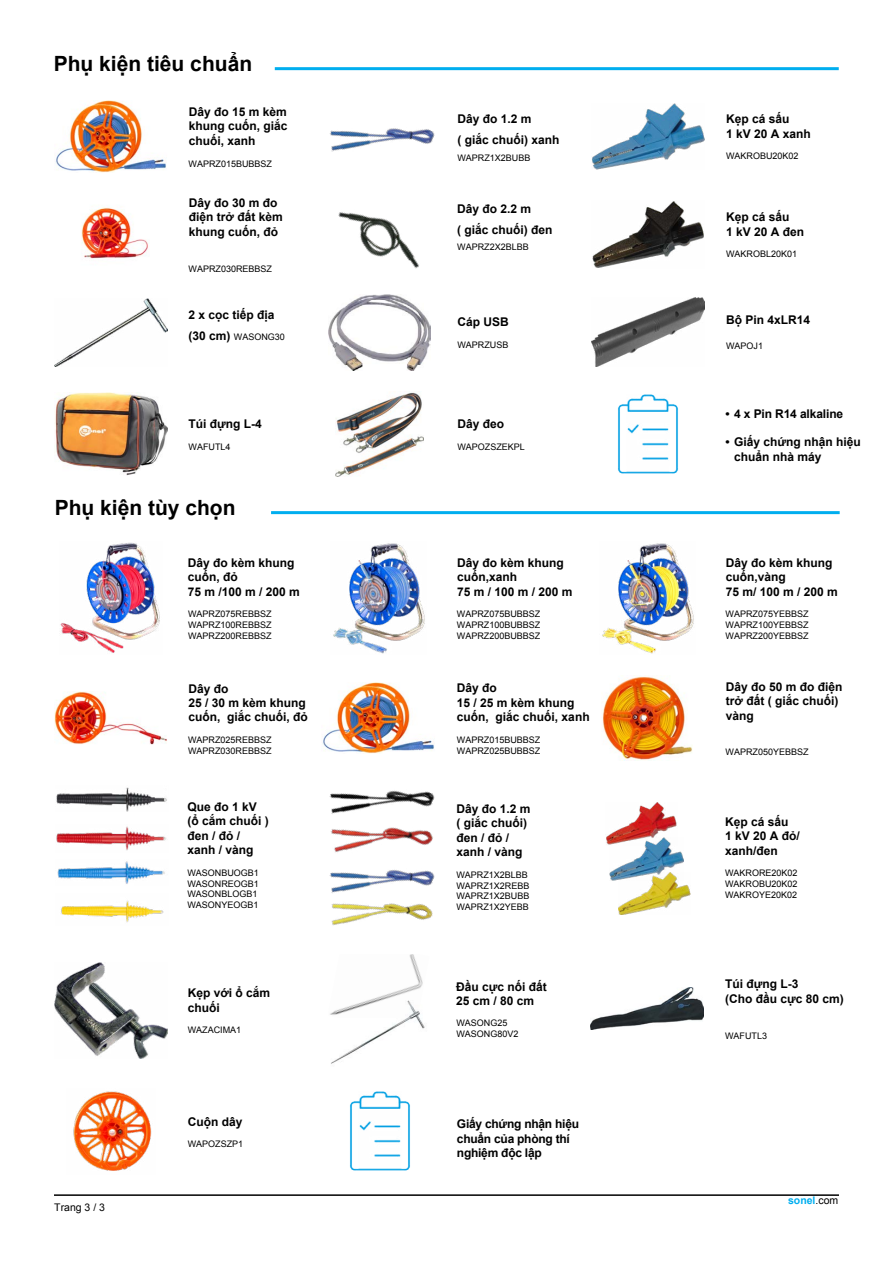
<style>
.page{position:relative;width:893px;height:1263px;background:#fff}
.page>*{position:absolute;margin:0;border:0;box-sizing:border-box;transform-origin:0 0}
.t1{font:700 21px "Arial";color:#000}
.t2{font:700 12px/14.4px "Arial";color:#000}
.t3{font:700 12px/14.4px "Arial";letter-spacing:-.02em;color:#000}
.t4{font:700 10.5px "Arial";color:#00aeef}
.t5{font:10.5px "Arial";color:#000}
.t6{font:9px/10.8px "Arial";color:#000}
.s1{font-weight:700;font-size:12px}
.s2{font-weight:400;color:#000}
</style>
<div class="page">
<hr style="left:54px;top:1194px;width:785px;height:2px;background:#000">
<img style="left:338px;top:212px;width:81px;height:57px">
<img style="left:55px;top:392px;width:113px;height:83px">
<img style="left:329px;top:128px;width:106px;height:24px">
<img style="left:54px;top:692px;width:113px;height:52px">
<img style="left:603px;top:676px;width:90px;height:85px">
<img style="left:592px;top:201px;width:112px;height:67px">
<img style="left:329px;top:294px;width:101px;height:76px">
<img style="left:322px;top:682px;width:112px;height:72px">
<img style="left:55px;top:101px;width:111px;height:71px">
<img style="left:60px;top:542px;width:100px;height:111px">
<img style="left:333px;top:543px;width:92px;height:111px">
<img style="left:602px;top:543px;width:92px;height:111px">
<img style="left:592px;top:104px;width:113px;height:65px">
<img style="left:591px;top:987px;width:113px;height:43px">
<img style="left:73px;top:1091px;width:79px;height:80px">
<img style="left:81px;top:207px;width:69px;height:52px">
<img style="left:335px;top:392px;width:89px;height:85px">
<img style="left:592px;top:298px;width:113px;height:68px">
<img style="left:331px;top:1018px;width:94px;height:46px">
<img style="left:330px;top:954px;width:93px;height:64px">
<img style="left:329px;top:790px;width:106px;height:63px">
<img style="left:329px;top:869px;width:106px;height:24px">
<img style="left:331px;top:903px;width:102px;height:23px">
<img style="left:606px;top:803px;width:71px;height:42px">
<img style="left:610px;top:837px;width:73px;height:43px">
<img style="left:618px;top:872px;width:72px;height:43px">
<img style="left:57px;top:861px;width:108px;height:23px">
<img style="left:61px;top:900px;width:103px;height:22px">
<img style="left:56px;top:787px;width:111px;height:24px">
<img style="left:56px;top:826px;width:111px;height:25px">
<img style="left:618px;top:394px;width:60px;height:80px">
<img style="left:350px;top:1091px;width:60px;height:80px">
<hr style="left:271px;top:511px;width:569px;height:3px;background:#00aeef">
<hr style="left:275px;top:67px;width:564px;height:3px;background:#00aeef">
<img style="left:54px;top:298px;width:113px;height:68px">
<img style="left:54px;top:962px;width:113px;height:97px">
<h1 class="t1" style="left:54px;top:49px;width:200px">Phụ kiện tiêu chuẩn</h1>
<p class="t2" style="left:189px;top:105px;width:100px;text-align:justify">Dây đo 15 m kèm khung cuốn, giắc chuối, xanh</p>
<p class="t6" style="left:189px;top:158px;width:85px">WAPRZ015BUBBSZ</p>
<p class="t2" style="left:189px;top:196px;width:95px">Dây đo 30 m đo điện trở đất kèm khung cuốn, đỏ</p>
<p class="t6" style="left:189px;top:263px;width:85px">WAPRZ030REBBSZ</p>
<p class="t2" style="left:189px;top:308px;width:88px">2 x cọc tiếp địa</p>
<p class="t6" style="left:189px;top:331px;width:98px"><span class="s1">(30 cm)</span> WASONG30</p>
<p class="t2" style="left:189px;top:417px;width:75px">Túi đựng L-4</p>
<p class="t6" style="left:189px;top:441px;width:44px">WAFUTL4</p>
<h1 class="t1" style="left:55px;top:492px;width:182px">Phụ kiện tùy chọn</h1>
<p class="t2" style="left:188px;top:556px;width:114px">Dây đo kèm khung cuốn, đỏ<br>75 m /100 m / 200 m</p>
<p class="t6" style="left:188px;top:608px;width:85px;text-align:justify">WAPRZ075REBBSZ WAPRZ100REBBSZ WAPRZ200REBBSZ</p>
<p class="t2" style="left:189px;top:681px;width:121px">Dây đo<br>25 / 30 m kèm khung cuốn, giắc chuối, đỏ</p>
<p class="t6" style="left:188px;top:734px;width:85px">WAPRZ025REBBSZ<br>WAPRZ030REBBSZ</p>
<p class="t2" style="left:187px;top:800px;width:83px">Que đo 1 kV (ổ cắm chuối ) đen / đỏ / xanh / vàng</p>
<p class="t6" style="left:187px;top:867px;width:73px">WASONBUOGB1<br>WASONREOGB1<br>WASONBLOGB1<br>WASONYEOGB1</p>
<p class="t2" style="left:188px;top:986px;width:84px">Kẹp với ổ cắm chuối</p>
<p class="t6" style="left:188px;top:1025px;width:55px">WAZACIMA1</p>
<p class="t5" style="left:54px;top:1200px;width:52px">Trang 3 / 3</p>
<p class="t2" style="left:188px;top:1114px;width:56px">Cuộn dây</p>
<p class="t6" style="left:188px;top:1139px;width:57px">WAPOZSZP1</p>
<p class="t2" style="left:457px;top:109px;width:104px;line-height:20.7px">Dây đo 1.2 m<br>( giắc chuối) xanh</p>
<p class="t6" style="left:457px;top:152px;width:75px">WAPRZ1X2BUBB</p>
<p class="t2" style="left:457px;top:198px;width:97px;line-height:20.7px">Dây đo 2.2 m<br>( giắc chuối) đen</p>
<p class="t6" style="left:457px;top:242px;width:73px">WAPRZ2X2BLBB</p>
<p class="t2" style="left:457px;top:315px;width:53px">Cáp USB</p>
<p class="t6" style="left:457px;top:339px;width:53px">WAPRZUSB</p>
<p class="t2" style="left:457px;top:417px;width:48px">Dây đeo</p>
<p class="t6" style="left:457px;top:441px;width:69px">WAPOZSZEKPL</p>
<p class="t2" style="left:457px;top:556px;width:117px">Dây đo kèm khung cuốn,xanh<br>75 m / 100 m / 200 m</p>
<p class="t6" style="left:457px;top:608px;width:85px;text-align:justify">WAPRZ075BUBBSZ WAPRZ100BUBBSZ WAPRZ200BUBBSZ</p>
<p class="t2" style="left:457px;top:681px;width:134px">Dây đo<br>15 / 25 m kèm khung cuốn, giắc chuối, xanh</p>
<p class="t6" style="left:457px;top:734px;width:85px">WAPRZ015BUBBSZ<br>WAPRZ025BUBBSZ</p>
<p class="t2" style="left:456px;top:802px;width:76px">Dây đo 1.2 m ( giắc chuối) đen / đỏ / xanh / vàng</p>
<p class="t6" style="left:456px;top:869px;width:75px">WAPRZ1X2BLBB<br>WAPRZ1X2REBB<br>WAPRZ1X2BUBB<br>WAPRZ1X2YEBB</p>
<p class="t2" style="left:456px;top:979px;width:92px">Đầu cực nối đất<br>25 cm / 80 cm</p>
<p class="t6" style="left:456px;top:1017px;width:64px">WASONG25<br>WASONG80V2</p>
<p class="t3" style="left:457px;top:1117px;width:124px">Giấy chứng nhận hiệu chuẩn của phòng thí nghiệm độc lập</p>
<p class="t2" style="left:726px;top:112px;width:86px">Kẹp cá sấu<br>1 kV 20 A xanh</p>
<p class="t6" style="left:726px;top:151px;width:74px">WAKROBU20K02</p>
<p class="t2" style="left:726px;top:210px;width:80px">Kẹp cá sấu<br>1 kV 20 A đen</p>
<p class="t6" style="left:726px;top:249px;width:73px">WAKROBL20K01</p>
<p class="t2" style="left:726px;top:313px;width:86px">Bộ Pin 4xLR14</p>
<p class="t6" style="left:726px;top:341px;width:39px">WAPOJ1</p>
<p class="t2" style="left:734px;top:406px;width:111px">4 x Pin R14 alkaline</p>
<p class="t2" style="left:734px;top:435px;width:128px">Giấy chứng nhận hiệu chuẩn nhà máy</p>
<p class="t2" style="left:726px;top:556px;width:114px">Dây đo kèm khung cuốn,vàng<br>75 m/ 100 m / 200 m</p>
<p class="t6" style="left:726px;top:608px;width:85px;text-align:justify">WAPRZ075YEBBSZ WAPRZ100YEBBSZ WAPRZ200YEBBSZ</p>
<p class="t2" style="left:726px;top:680px;width:118px">Dây đo 50 m đo điện trở đất ( giắc chuối) vàng</p>
<p class="t6" style="left:726px;top:747px;width:85px">WAPRZ050YEBBSZ</p>
<p class="t2" style="left:725px;top:814px;width:76px">Kẹp cá sấu<br>1 kV 20 A đỏ/ xanh/đen</p>
<p class="t6" style="left:725px;top:867px;width:74px;text-align:justify">WAKRORE20K02<br>WAKROBU20K02<br>WAKROYE20K02</p>
<p class="t2" style="left:725px;top:977px;width:120px">Túi đựng L-3<br>(Cho đầu cực 80 cm)</p>
<p class="t6" style="left:725px;top:1030px;width:44px">WAFUTL3</p>
<p class="t4" style="left:788px;top:1193px;width:52px">sonel<span class="s2">.com</span></p>
</div>
